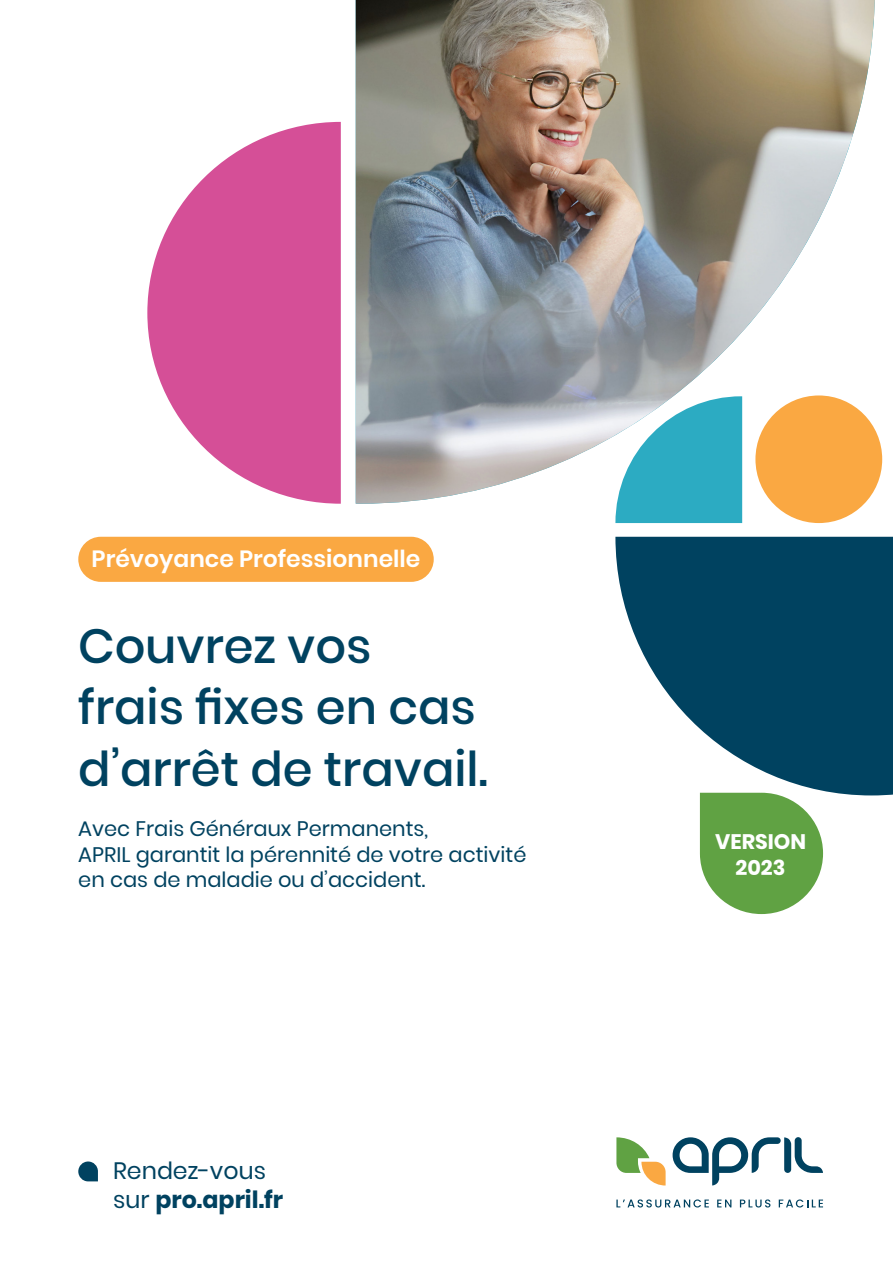
<style>
.page{position:relative;width:893px;height:1263px;background:#fff}
.page>*{position:absolute;margin:0;border:0;box-sizing:border-box;transform-origin:0 0}
.t1{font:500 48px/61.5px "Poppins";color:#004260}
.t2{font:23.7px/28.5px "Poppins";color:#004260}
.t3{font:600 23.4px "Poppins";color:#fff}
.t4{font:21px/25.2px "Poppins";color:#004260}
.t5{font:700 21px/25.5px "Poppins";color:#fff;text-align:center}
.s1{font-weight:700}
</style>
<div class="page">
<svg style="left:616px;top:1199px;width:93px;height:8px"></svg>
<svg style="left:717px;top:1199px;width:14px;height:8px"></svg>
<svg style="left:740px;top:1199px;width:30px;height:8px"></svg>
<svg style="left:779px;top:1199px;width:44px;height:8px"></svg>
<svg style="left:616px;top:1137px;width:50px;height:48px"></svg>
<svg style="left:673px;top:1137px;width:150px;height:48px"></svg>
<div style="left:78px;top:1161px;width:20px;height:20px;background:#004260;border-radius:10px"></div>
<svg style="left:147px;top:122px;width:194px;height:382px;fill:#d54f97"></svg>
<svg style="left:615px;top:537px;width:278px;height:258px;fill:#004260"></svg>
<svg style="left:700px;top:793px;width:123px;height:121px;background:#78b060"></svg>
<div style="left:755px;top:395px;width:127px;height:128px;background:#faa842;border-radius:50%"></div>
<img style="left:356px;top:0;width:519px;height:504px">
<svg style="left:615px;top:396px;width:127px;height:127px;background:#56b9cc"></svg>
<div style="left:78px;top:537px;width:356px;height:45px;background:#faa842;border-radius:23px"></div>
<p class="t3" style="left:92px;top:545px;width:330px">Prévoyance Professionnelle</p>
<p class="t1" style="left:78px;top:616px;width:411px">Couvrez vos frais fixes en cas d’arrêt de travail.</p>
<p class="t4" style="left:78px;top:816px;width:450px">Avec Frais Généraux Permanents,<br>APRIL garantit la pérennité de votre activité en cas de maladie ou d’accident.</p>
<p class="t2" style="left:113px;top:1156px;width:172px">Rendez-vous sur <span class="s1">pro.april.fr</span></p>
<p class="t5" style="left:715px;top:829px;width:92px">VERSION<br>2023</p>
</div>
